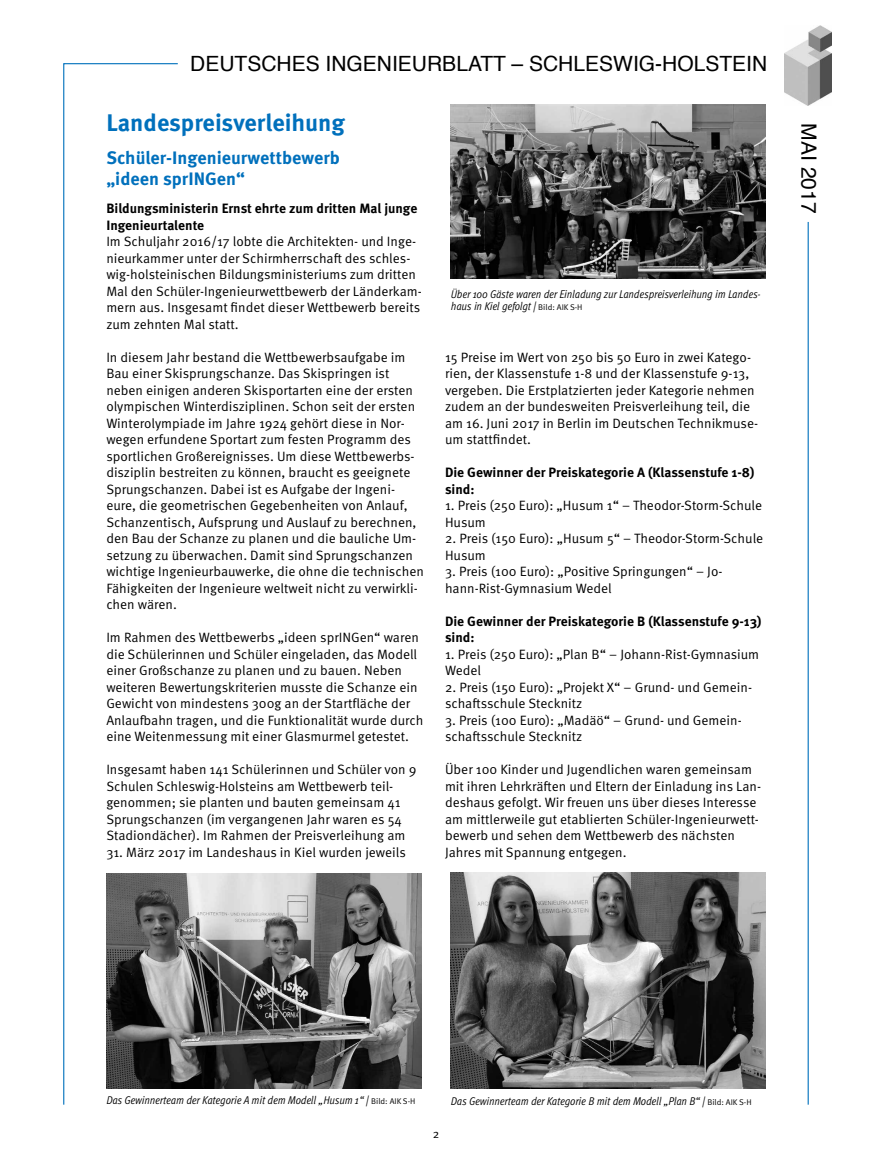
<style>
.page{position:relative;width:872px;height:1170px;background:#fff}
.page>*{position:absolute;margin:0;border:0;box-sizing:border-box;transform-origin:0 0}
.t1{font:700 24px "Meta OT";color:#0070bc}
.t2{font:21px "Helvetica";color:#000}
.t3{font:700 18px/21px "Meta OT";color:#0070bc}
.t4{font:13.5px/16.5px "Meta OT Norm";color:#000}
.t5{font:700 13.5px/16.5px "Meta OT";color:#000}
.t6{font:12px "Meta OT Norm";color:#000}
.t7{font:11.25px/12.8px "Meta OT Cond Norm Ita";color:#000}
.s1{font-family:"Meta OT Norm";font-size:8.25px}
</style>
<div class="page">
<img style="left:784px;top:26px;width:47px;height:79px">
<hr style="left:807px;top:222px;width:1px;height:882px;background:#0070bc">
<svg style="left:63px;top:63px;width:116px;height:1042px"></svg>
<img style="left:451px;top:105px;width:314px;height:173px">
<img style="left:106px;top:873px;width:315px;height:215px">
<img style="left:451px;top:872px;width:314px;height:216px">
<h2 class="t2" style="left:190px;top:47px;width:578px">DEUTSCHES INGENIEURBLATT – SCHLESWIG-HOLSTEIN</h2>
<h1 class="t1" style="left:106px;top:107px;width:240px">Landespreisverleihung</h1>
<h3 class="t3" style="left:106px;top:147px;width:235px">Schüler-Ingenieurwettbewerb „ideen sprINGen“</h3>
<p class="t5" style="left:106px;top:200px;width:312px">Bildungsministerin Ernst ehrte zum dritten Mal junge<br>Ingenieurtalente</p>
<p class="t4" style="left:106px;top:233px;width:317px">Im Schuljahr 2016/17 lobte die Architekten- und Inge&shy;nieurkammer unter der Schirmherrschaft des schles&shy;wig-holsteinischen Bildungsministeriums zum dritten Mal den Schüler-Ingenieurwettbewerb der Länderkam&shy;mern aus. Insgesamt findet dieser Wettbewerb bereits zum zehnten Mal statt.</p>
<p class="t4" style="left:106px;top:349px;width:319px">In diesem Jahr bestand die Wettbewerbsaufgabe im Bau einer Skisprungschanze. Das Skispringen ist neben einigen anderen Skisportarten eine der ersten olympischen Winterdisziplinen. Schon seit der ersten Winterolympiade im Jahre 1924 gehört diese in Nor&shy;wegen erfundene Sportart zum festen Programm des sportlichen Großereignisses. Um diese Wettbewerbs&shy;disziplin bestreiten zu können, braucht es geeignete Sprungschanzen. Dabei ist es Aufgabe der Ingeni&shy;eure, die geometrischen Gegebenheiten von Anlauf, Schanzentisch, Aufsprung und Auslauf zu berechnen, den Bau der Schanze zu planen und die bauliche Um&shy;setzung zu überwachen. Damit sind Sprungschanzen wichtige Ingenieurbauwerke, die ohne die technischen Fähigkeiten der Ingenieure weltweit nicht zu verwirkli&shy;chen wären.</p>
<p class="t4" style="left:106px;top:629px;width:318px">Im Rahmen des Wettbewerbs „ideen sprINGen“ waren die Schülerinnen und Schüler eingeladen, das Modell einer Großschanze zu planen und zu bauen. Neben weiteren Bewertungskriterien musste die Schanze ein Gewicht von mindestens 300g an der Startfläche der Anlaufbahn tragen, und die Funktionalität wurde durch eine Weitenmessung mit einer Glasmurmel getestet.</p>
<p class="t4" style="left:106px;top:761px;width:312px">Insgesamt haben 141 Schülerinnen und Schüler von 9<br>Schulen Schleswig-Holsteins am Wettbewerb teil&shy;genommen; sie planten und bauten gemeinsam 41<br>Sprungschanzen (im vergangenen Jahr waren es 54<br>Stadiondächer). Im Rahmen der Preisverleihung am</p>
<p class="t4" style="left:106px;top:844px;width:301px">31. März 2017 im Landeshaus in Kiel wurden jeweils</p>
<p class="t7" style="left:451px;top:287px;width:311px">Über 100 Gäste waren der Einladung zur Landespreisverleihung im Landes&shy;haus in Kiel gefolgt | <span class="s1">Bild: AIK S-H</span></p>
<p class="t4" style="left:445px;top:349px;width:315px">15 Preise im Wert von 250 bis 50 Euro in zwei Katego&shy;rien, der Klassenstufe 1-8 und der Klassenstufe 9-13, vergeben. Die Erstplatzierten jeder Kategorie nehmen zudem an der bundesweiten Preisverleihung teil, die am 16. Juni 2017 in Berlin im Deutschen Technikmuse&shy;um stattfindet.</p>
<p class="t5" style="left:445px;top:464px;width:311px">Die Gewinner der Preiskategorie A (Klassenstufe 1-8) sind:</p>
<p class="t4" style="left:445px;top:497px;width:319px">1. Preis (250 Euro): „Husum 1“ – Theodor-Storm-Schule<br>Husum</p>
<p class="t4" style="left:445px;top:530px;width:320px">2. Preis (150 Euro): „Husum 5“ – Theodor-Storm-Schule<br>Husum</p>
<p class="t4" style="left:445px;top:563px;width:279px">3. Preis (100 Euro): „Positive Springungen“ – Jo&shy;hann-Rist-Gymnasium Wedel</p>
<p class="t5" style="left:445px;top:613px;width:318px">Die Gewinner der Preiskategorie B (Klassenstufe 9-13) sind:</p>
<p class="t4" style="left:445px;top:646px;width:316px">1. Preis (250 Euro): „Plan B“ – Johann-Rist-Gymnasium<br>Wedel</p>
<p class="t4" style="left:445px;top:679px;width:308px">2. Preis (150 Euro): „Projekt X“ – Grund- und Gemein&shy;schaftsschule Stecknitz</p>
<p class="t4" style="left:445px;top:712px;width:298px">3. Preis (100 Euro): „Madäö“ – Grund- und Gemein&shy;schaftsschule Stecknitz</p>
<p class="t4" style="left:445px;top:761px;width:318px">Über 100 Kinder und Jugendlichen waren gemeinsam mit ihren Lehrkräften und Eltern der Einladung ins Lan&shy;deshaus gefolgt. Wir freuen uns über dieses Interesse am mittlerweile gut etablierten Schüler-Ingenieurwett&shy;bewerb und sehen dem Wettbewerb des nächsten Jahres mit Spannung entgegen.</p>
<h2 class="t2" style="left:825px;top:123px;width:91px;rotate:90deg">MAI 2017</h2>
<p class="t7" style="left:106px;top:1093px;width:310px">Das Gewinnerteam der Kategorie A mit dem Modell „Husum 1“ | <span class="s1">Bild: AIK S-H</span></p>
<p class="t7" style="left:451px;top:1094px;width:302px">Das Gewinnerteam der Kategorie B mit dem Modell „Plan B“ | <span class="s1">Bild: AIK S-H</span></p>
<p class="t6" style="left:433px;top:1126px;width:8px">2</p>
</div>
